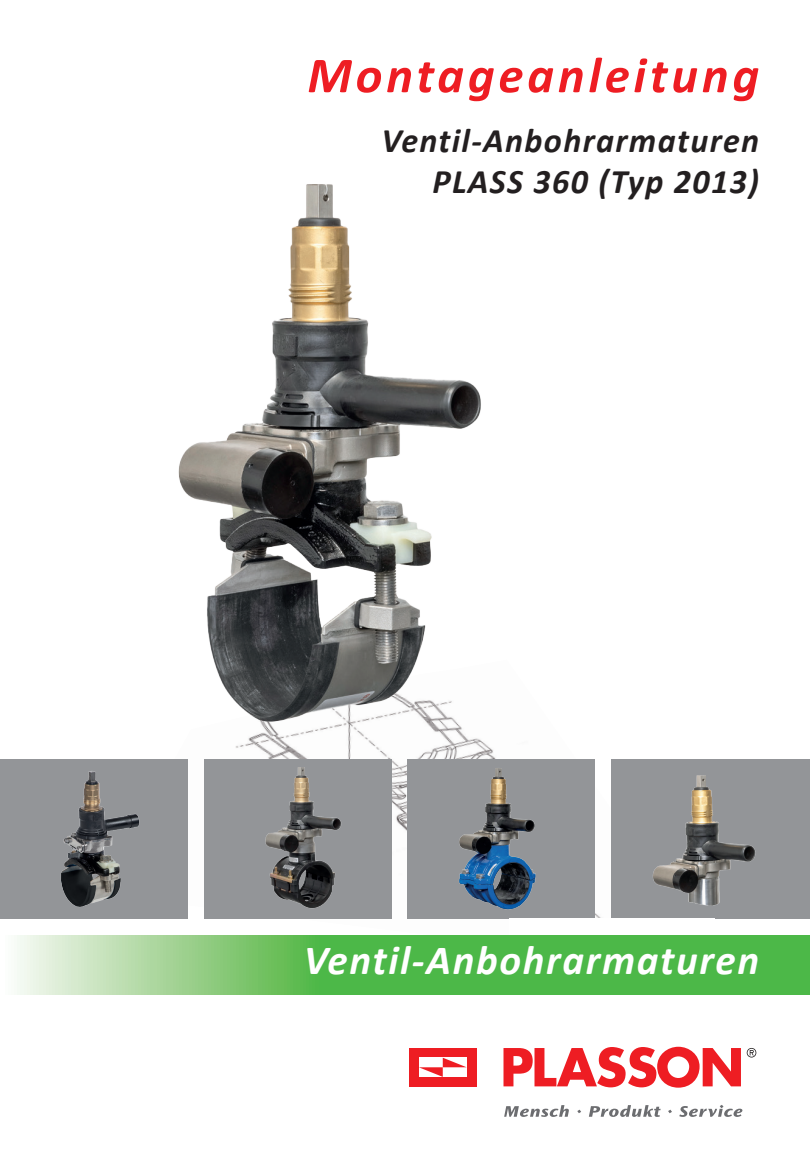
<style>
.page{position:relative;width:810px;height:1171px;background:#fff}
.page>*{position:absolute;margin:0;border:0;box-sizing:border-box;transform-origin:0 0}
.t1{font:italic 700 50.85px "Calibri";letter-spacing:.075em;color:#ee1d23}
.t2{font:italic 700 41.55px "Calibri";letter-spacing:.04em;color:#fff}
.t3{font:italic 700 34.5px/41.4px "Calibri";letter-spacing:.04em;color:#231f20;text-align:right}
</style>
<div class="page">
<img style="left:99px;top:778px;width:502px;height:141px">
<div style="left:204px;top:759px;width:187px;height:159px;background:#939598"></div>
<div style="left:407px;top:759px;width:188px;height:159px;background:#939598"></div>
<div style="left:611px;top:759px;width:199px;height:159px;background:#939598"></div>
<div style="left:0;top:759px;width:188px;height:159px;background:#939598"></div>
<img style="left:178px;top:184px;width:317px;height:594px">
<img style="left:61px;top:771px;width:78px;height:136px">
<img style="left:261px;top:758px;width:82px;height:161px">
<img style="left:454px;top:758px;width:82px;height:161px">
<img style="left:653px;top:775px;width:103px;height:131px">
<div style="left:509px;top:918px;width:206px;height:153px;background:#fff"></div>
<svg style="left:17px;top:935px;width:793px;height:59px;background:#6dc366"></svg>
<div style="left:409px;top:1047px;width:67px;height:39px;background:#ee1d23"></div>
<svg style="left:419px;top:1057px;width:48px;height:19px"></svg>
<svg style="left:504px;top:1046px;width:237px;height:41px"></svg>
<svg style="left:747px;top:1048px;width:9px;height:9px"></svg>
<svg style="left:504px;top:1105px;width:238px;height:11px"></svg>
<h1 class="t1" style="left:307px;top:39px;width:453px">Montageanleitung</h1>
<p class="t3" style="left:382px;top:118px;width:379px">Ventil-Anbohrarmaturen<br>PLASS 360 (Typ 2013)</p>
<p class="t2" style="left:304px;top:930px;width:457px">Ventil-Anbohrarmaturen</p>
</div>
